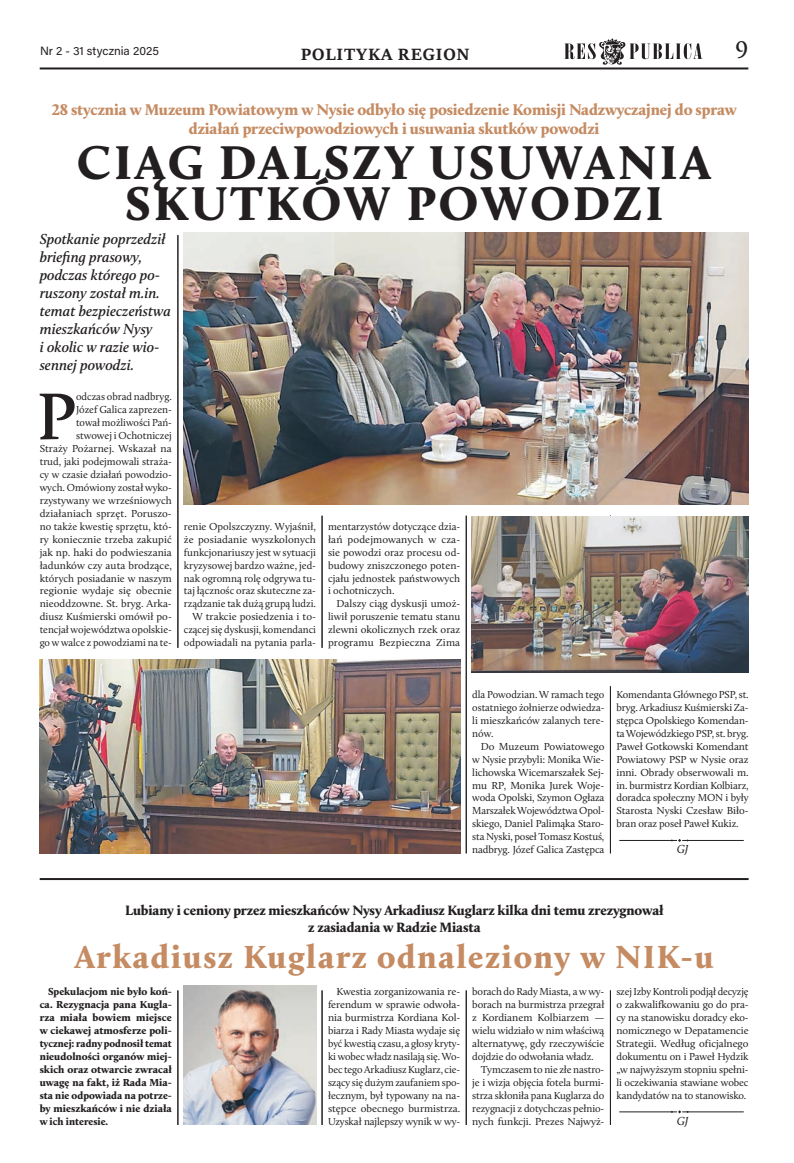
<style>
.page{position:relative;width:794px;height:1163px;background:#fff}
.page>*{position:absolute;margin:0;border:0;box-sizing:border-box;transform-origin:0 0}
.Tekst_podstawowy_inicjal{font:600 68.3px "Calluna";color:#231f20}
.tytul_glowny{font:900 49px/41px "Calluna";letter-spacing:.065em;color:#231f20;text-align:center}
.tytul_mały{font:900 33px "Calluna";letter-spacing:.05em;color:#c58b62}
.t1{font:25px "Calluna";color:#231f20}
.t2{font:18px "Sitka Text";letter-spacing:.045em;color:#231f20}
.podtytul_duzy{font:900 16px/19px "Calluna";letter-spacing:-.01em;color:#c58b62;text-align:center}
.lid_duzy{font:italic 600 15px/18px "Calluna";color:#231f20}
.nadtytuł_mały{font:900 14px/17px "Calluna";letter-spacing:.005em;color:#231f20;text-align:center}
.t3{font:12px "Acumin Variable Concept";color:#231f20}
.podpis_autora{font:italic 12px "Calluna";color:#231f20}
.tekst_podstawowy{font:10.5px/12.9px "Calluna";letter-spacing:-.005em;color:#231f20;text-align:justify}
.Tekst_podstawowy_inicjal-2{font:10.5px/12.9px "Calluna";color:#231f20;text-align:right}
.LID_MAŁY{font:900 10.5px/12.9px "Calluna";letter-spacing:.015em;color:#231f20;text-align:justify}
</style>
<div class="page">
<svg style="left:564px;top:38px;width:138px;height:27px"></svg>
<hr style="left:40px;top:67px;width:708px;height:2px;background:#231f20">
<hr style="left:619px;top:1111px;width:57px;height:1px;background:#231f20">
<hr style="left:682px;top:1111px;width:61px;height:1px;background:#231f20">
<svg style="left:671px;top:1110px;width:18px;height:3px"></svg>
<hr style="left:178px;top:235px;width:1px;height:412px;background:#231f20">
<hr style="left:322px;top:515px;width:1px;height:132px;background:#231f20">
<hr style="left:466px;top:515px;width:1px;height:338px;background:#231f20">
<hr style="left:610px;top:686px;width:1px;height:167px;background:#231f20">
<hr style="left:178px;top:990px;width:1px;height:134px;background:#231f20">
<hr style="left:322px;top:990px;width:1px;height:134px;background:#231f20">
<hr style="left:466px;top:990px;width:1px;height:134px;background:#231f20">
<hr style="left:610px;top:990px;width:1px;height:134px;background:#231f20">
<img style="left:184px;top:985px;width:132px;height:139px">
<hr style="left:40px;top:877px;width:708px;height:2px;background:#231f20">
<img style="left:184px;top:232px;width:564px;height:272px">
<img style="left:40px;top:659px;width:420px;height:194px">
<img style="left:472px;top:517px;width:276px;height:155px">
<hr style="left:619px;top:840px;width:57px;height:1px;background:#231f20">
<hr style="left:682px;top:840px;width:61px;height:1px;background:#231f20">
<svg style="left:671px;top:839px;width:18px;height:2px"></svg>
<p class="t3" style="left:40px;top:43px;width:120px">Nr 2 - 31 stycznia 2025</p>
<p class="t2" style="left:301px;top:41px;width:170px">POLITYKA REGION</p>
<h3 class="t1" style="left:735px;top:34px;width:14px">9</h3>
<p class="podtytul_duzy" style="left:52px;top:100px;width:686px">28 stycznia w Muzeum Powiatowym w Nysie odbyło się posiedzenie Komisji Nadzwyczajnej do spraw działań przeciwpowodziowych i usuwania skutków powodzi</p>
<p class="tytul_glowny" style="left:77px;top:141px;width:635px">CIĄG DALSZY USUWANIA<br>SKUTKÓW POWODZI</p>
<p class="lid_duzy" style="left:40px;top:229px;width:133px">Spotkanie poprzedził briefing prasowy, podczas którego po&shy;ruszony został m.in. temat bezpieczeństwa mieszkańców Nysy<br>i okolic w razie wio&shy;sennej powodzi.</p>
<p class="Tekst_podstawowy_inicjal" style="left:37px;top:374px;width:40px">P</p>
<p class="Tekst_podstawowy_inicjal-2" style="left:40px;top:390px;width:134px">odczas obrad nadbryg.<br>Józef Galica zaprezen-<br>tował możliwości Pań&shy;stwowej i Ochotniczej<br>Straży Pożarnej. Wskazał na trud, jaki podejmowali straża&shy;cy w czasie działań powodzio&shy;wych. Omówiony został wyko&shy;rzystywany we wrześniowych działaniach sprzęt. Poruszo&shy;no także kwestię sprzętu, któ&shy;ry koniecznie trzeba zakupić jak np. haki do podwieszania ładunków czy auta brodzące, których posiadanie w naszym regionie wydaje się obecnie nieoddzowne. St. bryg. Arka&shy;diusz Kuśmierski omówił po&shy;tencjał województwa opolskie&shy;go w walce z powodziami na te-</p>
<p class="Tekst_podstawowy_inicjal-2" style="left:184px;top:519px;width:134px;text-align:justify">renie Opolszczyzny. Wyjaśnił, że posiadanie wyszkolonych funkcjonariuszy jest w sytuacji kryzysowej bardzo ważne, jed&shy;nak ogromną rolę odgrywa tu&shy;taj łącznośc oraz skuteczne za&shy;rządzanie tak dużą grupą ludzi.</p>
<p class="tekst_podstawowy" style="left:184px;top:610px;width:134px;text-indent:9px">W trakcie posiedzenia i to&shy;czącej się dyskusji, komendanci odpowiadali na pytania parla-</p>
<p class="tekst_podstawowy" style="left:328px;top:519px;width:134px">mentarzystów dotyczące dzia&shy;łań podejmowanych w cza&shy;sie powodzi oraz procesu od&shy;budowy zniszczonego poten&shy;cjału jednostek państwowych i ochotniczych.</p>
<p class="tekst_podstawowy" style="left:328px;top:597px;width:134px;text-indent:9px">Dalszy ciąg dyskusji umoż&shy;liwił poruszenie tematu stanu zlewni okolicznych rzek oraz programu Bezpieczna Zima</p>
<p class="tekst_podstawowy" style="left:472px;top:687px;width:134px">dla Powodzian. W ramach tego ostatniego żołnierze odwiedza&shy;li mieszkańców zalanych tere&shy;nów.</p>
<p class="tekst_podstawowy" style="left:472px;top:739px;width:134px;text-indent:9px">Do Muzeum Powiatowego w Nysie przybyli: Monika Wie&shy;lichowska Wicemarszałek Sej&shy;mu RP, Monika Jurek Woje&shy;woda Opolski, Szymon Ogłaza Marszałek Województwa Opol&shy;skiego, Daniel Palimąka Staro&shy;sta Nyski, poseł Tomasz Kostuś, nadbryg. Józef Galica Zastępca</p>
<p class="tekst_podstawowy" style="left:616px;top:687px;width:134px">Komendanta Głównego PSP, st. bryg. Arkadiusz Kuśmierski Za&shy;stępca Opolskiego Komendan&shy;ta Wojewódzkiego PSP, st. bryg.<br>Paweł Gotkowski Komendant Powiatowy PSP w Nysie oraz inni. Obrady obserwowali m. in. burmistrz Kordian Kolbiarz, doradca społeczny MON i były Starosta Nyski Czesław Biło&shy;bran oraz poseł Paweł Kukiz.</p>
<p class="podpis_autora" style="left:676px;top:841px;width:13px">GJ</p>
<p class="nadtytuł_mały" style="left:125px;top:901px;width:540px">Lubiany i ceniony przez mieszkańców Nysy Arkadiusz Kuglarz kilka dni temu zrezygnował z zasiadania w Radzie Miasta</p>
<p class="tytul_mały" style="left:75px;top:935px;width:640px">Arkadiusz Kuglarz odnaleziony w NIK-u</p>
<p class="LID_MAŁY" style="left:40px;top:985px;width:134px;text-indent:9px">Spekulacjom nie było koń&shy;ca. Rezygnacja pana Kugla&shy;rza miała bowiem miejsce w ciekawej atmosferze poli&shy;tycznej: radny podnosił temat nieudolności organów miej&shy;skich oraz otwarcie zwracał uwagę na fakt, iż Rada Mia&shy;sta nie odpowiada na potrze&shy;by mieszkańców i nie działa w ich interesie.</p>
<p class="tekst_podstawowy" style="left:328px;top:985px;width:134px;text-indent:9px">Kwestia zorganizowania re&shy;ferendum w sprawie odwoła&shy;nia burmistrza Kordiana Kol&shy;biarza i Rady Miasta wydaje się być kwestią czasu, a głosy kryty&shy;ki wobec władz nasilają się. Wo&shy;bec tego Arkadiusz Kuglarz, cie&shy;szący się dużym zaufaniem spo&shy;łecznym, był typowany na na&shy;stępce obecnego burmistrza.<br>Uzyskał najlepszy wynik w wy-</p>
<p class="tekst_podstawowy" style="left:472px;top:985px;width:134px">borach do Rady Miasta, a w wy&shy;borach na burmistrza przegrał z Kordianem Kolbiarzem — wielu widziało w nim właściwą alternatywę, gdy rzeczywiście dojdzie do odwołania władz.</p>
<p class="tekst_podstawowy" style="left:472px;top:1062px;width:134px;text-indent:9px">Tymczasem to nie złe nastro&shy;je i wizja objęcia fotela burmi&shy;strza skłoniła pana Kuglarza do rezygnacji z dotychczas pełnio&shy;nych funkcji. Prezes Najwyż-</p>
<p class="tekst_podstawowy" style="left:616px;top:985px;width:134px">szej Izby Kontroli podjął decyzję o zakwalifkowaniu go do pra&shy;cy na stanowisku doradcy eko&shy;nomicznego w Depatamencie Strategii. Według oficjalnego dokumentu on i Paweł Hydzik „w najwyższym stopniu spełni&shy;li oczekiwania stawiane wobec kandydatów na to stanowisko.</p>
<p class="podpis_autora" style="left:676px;top:1113px;width:13px">GJ</p>
</div>
